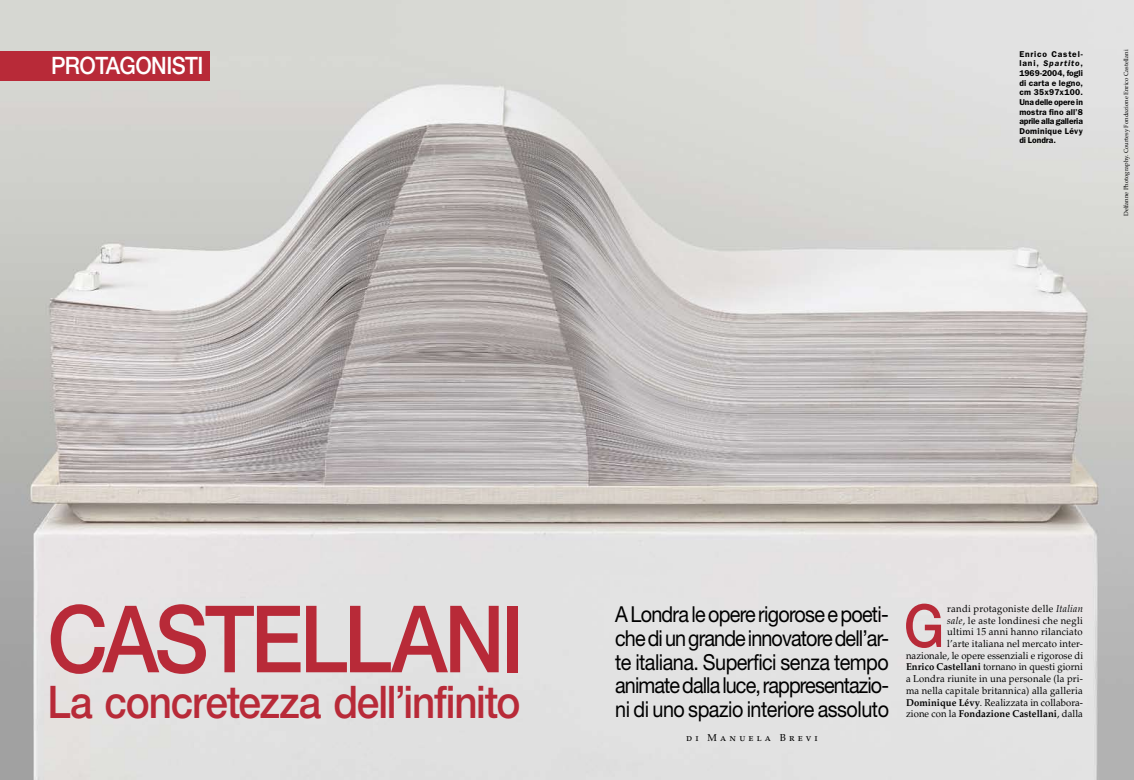
<style>
.page{position:relative;width:1134px;height:780px;background:#fff}
.page>*{position:absolute;margin:0;border:0;box-sizing:border-box;transform-origin:0 0}
.t1{font:500 93px "Helvetica Neue LT Std";letter-spacing:-.045em;color:#b82a38;scale:.9 1}
.t2{font:500 59.3px "Helvetica Neue LT Std";color:#b82a38;scale:.9 1}
.t3{font:500 45px "Helvetica Neue LT Std";letter-spacing:-.03em;color:#b82a38;scale:.9 1}
.t4{font:500 24px "Helvetica Neue LT Std";letter-spacing:-.025em;color:#fff;scale:.9 1}
.t5{font:22px/23.8px "Helvetica Neue LT Std";letter-spacing:-.025em;color:#000;text-align:justify;scale:.9 1}
.t6{font:10px/11.7px "Palatino LT Std";letter-spacing:.02em;color:#000;text-align:right;scale:.95 1}
.t7{font:10px "Palatino LT Std";letter-spacing:.315em;color:#000}
.t8{font:600 8.5px/9.6px "ITC Franklin Gothic Std";color:#000;text-align:justify}
.t9{font:6px "Palatino LT Std";color:#000}
.s1{font-style:italic}
.s2{font-weight:700}
</style>
<div class="page">
<img style="left:0;top:0;width:1134px;height:780px">
<div style="left:0;top:51px;width:209px;height:29px;background:#b82a38"></div>
<h3 class="t4" style="left:51px;top:51px;width:124px">protagonisti</h3>
<p class="t9" style="left:1123px;top:216px;width:168px;rotate:-90deg">Delfanne Photography. Courtesy Fondazione Enrico Castellani</p>
<p class="t8" style="left:1019px;top:49px;width:65px">Enrico Castel&shy;lani, <span class="s1">Spartito</span>, 1969-2004, fogli di carta e legno, cm 35x97x100.<br>Una delle opere in mostra fino all’8 aprile alla galleria Dominique Lévy di Londra.</p>
<h1 class="t1" style="left:47px;top:583px;width:531px">CASTELLANI</h1>
<h3 class="t5" style="left:615px;top:602px;width:306px">A Londra le opere rigorose e poeti&shy;che di un grande innovatore dell’ar&shy;te italiana. Superfici senza tempo animate dalla luce, rappresentazio&shy;ni di uno spazio interiore assoluto</h3>
<p class="t7" style="left:686px;top:731px;width:133px">di Manuela Brevi</p>
<h3 class="t3" style="left:47px;top:674px;width:527px">La concretezza dell’infinito</h3>
<h2 class="t2" style="left:904px;top:590px;width:46px">G</h2>
<p class="t6" style="left:906px;top:602px;width:188px">randi protagoniste delle <span class="s1">Italian<br>sale</span>, le aste londinesi che negli<br>ultimi 15 anni hanno rilanciato<br>l’arte italiana nel mercato inter&shy;nazionale, le opere essenziali e rigorose di <span class="s2">Enrico Castellani</span> tornano in questi giorni a Londra riunite in una personale (la pri&shy;ma nella capitale britannica) alla galleria <span class="s2">Dominique Lévy</span>. Realizzata in collabora&shy;zione con la <span class="s2">Fondazione Castellani</span>, dalla</p>
</div>
